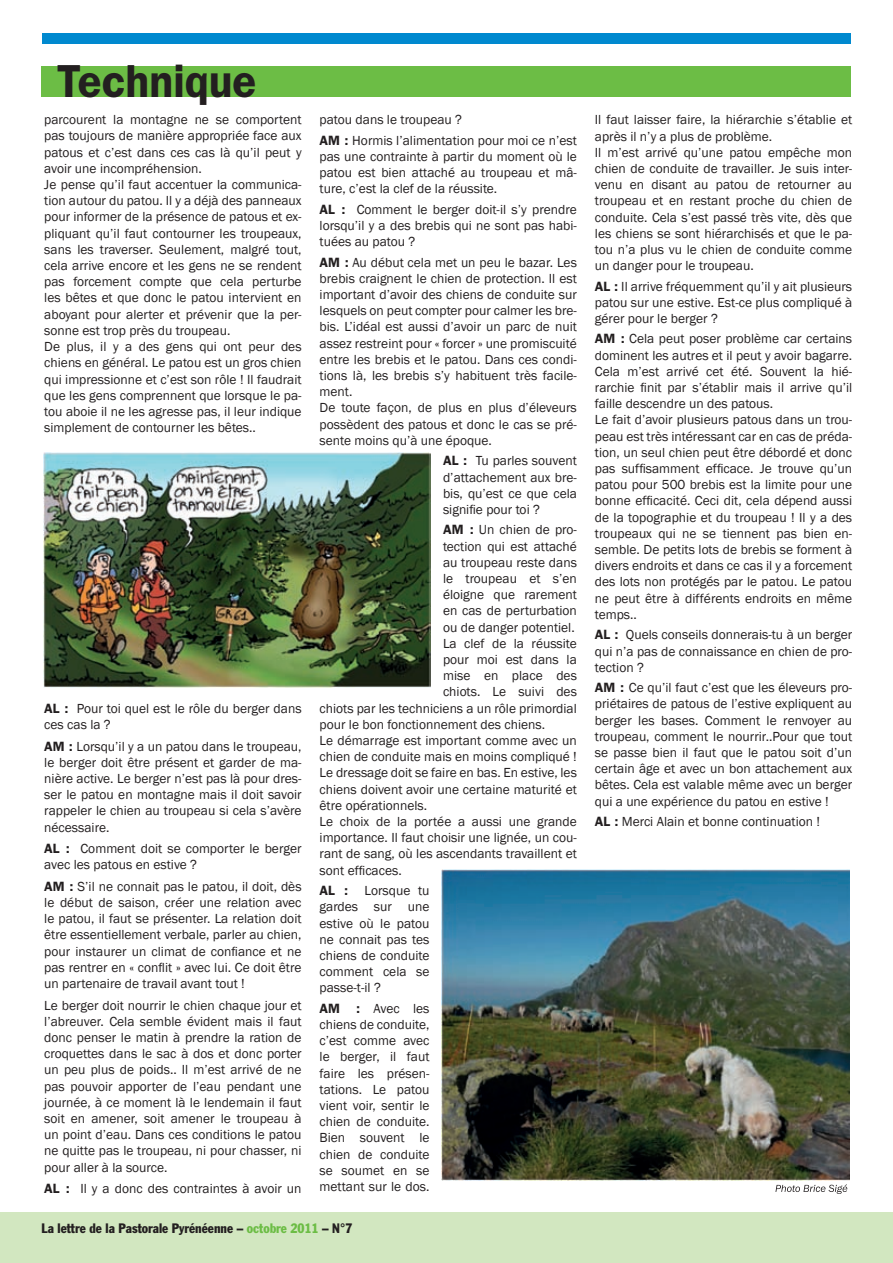
<style>
.page{position:relative;width:893px;height:1263px;background:#fff}
.page>*{position:absolute;margin:0;border:0;box-sizing:border-box;transform-origin:0 0}
.t1{font:600 46.5px "Franklin Gothic";color:#231f20;scale:.95 1}
.t2{font:13.5px/16.2px "Franklin Gothic";color:#231f20;text-align:justify}
.t3{font:condensed 13.5px "Franklin Gothic";color:#231f20}
.s1{font-weight:600}
.s2{color:#6cbd45}
</style>
<div class="page">
<div style="left:42px;top:33px;width:808px;height:10px;background:#0089cf"></div>
<div style="left:0;top:1212px;width:893px;height:51px;background:#d2e7c0"></div>
<div style="left:42px;top:66px;width:808px;height:31px;background:#6cbd45"></div>
<img style="left:44px;top:452px;width:387px;height:235px">
<img style="left:441px;top:869px;width:408px;height:311px">
<svg style="left:775px;top:1184px;width:72px;height:10px"></svg>
<h1 class="t1" style="left:57px;top:53px;width:211px">Technique</h1>
<p class="t2" style="left:44px;top:112px;width:259px;text-align:left">parcourent la montagne ne se comportent pas toujours de manière appropriée face aux patous et c’est dans ces cas là qu’il peut y avoir une incompréhension.<br>Je pense qu’il faut accentuer la communica&shy;tion autour du patou. Il y a déjà des panneaux pour informer de la présence de patous et ex&shy;pliquant qu’il faut contourner les troupeaux, sans les traverser. Seulement, malgré tout, cela arrive encore et les gens ne se rendent pas forcement compte que cela perturbe les bêtes et que donc le patou intervient en aboyant pour alerter et prévenir que la per&shy;sonne est trop près du troupeau.<br>De plus, il y a des gens qui ont peur des chiens en général. Le patou est un gros chien qui impressionne et c’est son rôle ! Il faudrait que les gens comprennent que lorsque le pa&shy;tou aboie il ne les agresse pas, il leur indique simplement de contourner les bêtes..</p>
<p class="t2" style="left:44px;top:701px;width:259px"><span class="s1">AL :</span> Pour toi quel est le rôle du berger dans ces cas la ?</p>
<p class="t2" style="left:44px;top:738px;width:259px"><span class="s1">AM :</span> Lorsqu’il y a un patou dans le troupeau, le berger doit être présent et garder de ma&shy;nière active. Le berger n’est pas là pour dres&shy;ser le patou en montagne mais il doit savoir rappeler le chien au troupeau si cela s’avère nécessaire.</p>
<p class="t2" style="left:44px;top:841px;width:259px"><span class="s1">AL :</span> Comment doit se comporter le berger avec les patous en estive ?</p>
<p class="t2" style="left:44px;top:878px;width:259px"><span class="s1">AM :</span> S’il ne connait pas le patou, il doit, dès le début de saison, créer une relation avec le patou, il faut se présenter. La relation doit être essentiellement verbale, parler au chien, pour instaurer un climat de confiance et ne pas rentrer en « conflit » avec lui. Ce doit être un partenaire de travail avant tout !</p>
<p class="t2" style="left:44px;top:997px;width:259px">Le berger doit nourrir le chien chaque jour et l’abreuver. Cela semble évident mais il faut donc penser le matin à prendre la ration de croquettes dans le sac à dos et donc porter un peu plus de poids.. Il m’est arrivé de ne pas pouvoir apporter de l’eau pendant une journée, à ce moment là le lendemain il faut soit en amener, soit amener le troupeau à un point d’eau. Dans ces conditions le patou ne quitte pas le troupeau, ni pour chasser, ni pour aller à la source.</p>
<p class="t2" style="left:44px;top:1181px;width:259px"><span class="s1">AL :</span> Il y a donc des contraintes à avoir un</p>
<p class="t2" style="left:320px;top:110px;width:259px;line-height:20.4px">patou dans le troupeau ?<br><span class="s1">AM :</span> Hormis l’alimentation pour moi ce n’est</p>
<p class="t2" style="left:320px;top:149px;width:259px">pas une contrainte à partir du moment où le patou est bien attaché au troupeau et mâ&shy;ture, c’est la clef de la réussite.</p>
<p class="t2" style="left:320px;top:201px;width:259px"><span class="s1">AL :</span> Comment le berger doit-il s’y prendre lorsqu’il y a des brebis qui ne sont pas habi&shy;tuées au patou ?</p>
<p class="t2" style="left:320px;top:254px;width:259px;text-align:left"><span class="s1">AM :</span> Au début cela met un peu le bazar. Les brebis craignent le chien de protection. Il est important d’avoir des chiens de conduite sur lesquels on peut compter pour calmer les bre&shy;bis. L’idéal est aussi d’avoir un parc de nuit assez restreint pour « forcer » une promiscuité entre les brebis et le patou. Dans ces condi&shy;tions là, les brebis s’y habituent très facile&shy;ment.<br>De toute façon, de plus en plus d’éleveurs possèdent des patous et donc le cas se pré&shy;sente moins qu’à une époque.</p>
<p class="t2" style="left:443px;top:453px;width:135px"><span class="s1">AL :</span> Tu parles souvent d’attachement aux bre&shy;bis, qu’est ce que cela signifie pour toi ?</p>
<p class="t2" style="left:443px;top:522px;width:135px"><span class="s1">AM :</span> Un chien de pro-</p>
<p class="t2" style="left:443px;top:538px;width:135px">tection qui est attaché</p>
<p class="t2" style="left:443px;top:554px;width:135px">au troupeau reste dans</p>
<p class="t2" style="left:443px;top:571px;width:135px">le troupeau et s’en</p>
<p class="t2" style="left:443px;top:587px;width:135px">éloigne que rarement</p>
<p class="t2" style="left:443px;top:603px;width:135px">en cas de perturbation</p>
<p class="t2" style="left:443px;top:619px;width:133px">ou de danger potentiel.</p>
<p class="t2" style="left:443px;top:635px;width:135px">La clef de la réussite</p>
<p class="t2" style="left:443px;top:652px;width:135px">pour moi est dans la</p>
<p class="t2" style="left:443px;top:668px;width:135px">mise en place des</p>
<p class="t2" style="left:443px;top:684px;width:135px">chiots. Le suivi des</p>
<p class="t2" style="left:320px;top:700px;width:259px">chiots par les techniciens a un rôle primordial</p>
<p class="t2" style="left:320px;top:716px;width:227px">pour le bon fonctionnement des chiens.</p>
<p class="t2" style="left:320px;top:733px;width:259px">Le démarrage est important comme avec un</p>
<p class="t2" style="left:320px;top:749px;width:259px">chien de conduite mais en moins compliqué !</p>
<p class="t2" style="left:320px;top:765px;width:259px">Le dressage doit se faire en bas. En estive, les</p>
<p class="t2" style="left:320px;top:781px;width:259px">chiens doivent avoir une certaine maturité et</p>
<p class="t2" style="left:320px;top:797px;width:109px">être opérationnels.</p>
<p class="t2" style="left:320px;top:814px;width:259px">Le choix de la portée a aussi une grande</p>
<p class="t2" style="left:320px;top:830px;width:259px">importance. Il faut choisir une lignée, un cou-</p>
<p class="t2" style="left:320px;top:846px;width:259px">rant de sang, où les ascendants travaillent et</p>
<p class="t2" style="left:320px;top:862px;width:84px">sont efficaces.</p>
<p class="t2" style="left:320px;top:883px;width:111px"><span class="s1">AL :</span> Lorsque tu gardes sur une estive où le patou ne connait pas tes chiens de conduite comment cela se passe-t-il ?</p>
<p class="t2" style="left:320px;top:1000px;width:111px"><span class="s1">AM :</span> Avec les chiens de conduite, c’est comme avec le berger, il faut faire les présen&shy;tations. Le patou vient voir, sentir le chien de conduite.<br>Bien souvent le chien de conduite se soumet en se mettant sur le dos.</p>
<p class="t3" style="left:41px;top:1219px;width:312px">La lettre de la Pastorale Pyrénéenne – <span class="s2">octobre 2011</span> – N°7</p>
<p class="t2" style="left:595px;top:112px;width:259px;text-align:left">Il faut laisser faire, la hiérarchie s’établie et après il n’y a plus de problème.<br>Il m’est arrivé qu’une patou empêche mon chien de conduite de travailler. Je suis inter&shy;venu en disant au patou de retourner au troupeau et en restant proche du chien de conduite. Cela s’est passé très vite, dès que les chiens se sont hiérarchisés et que le pa&shy;tou n’a plus vu le chien de conduite comme un danger pour le troupeau.</p>
<p class="t2" style="left:595px;top:278px;width:259px"><span class="s1">AL :</span> Il arrive fréquemment qu’il y ait plusieurs patou sur une estive. Est-ce plus compliqué à gérer pour le berger ?</p>
<p class="t2" style="left:595px;top:331px;width:259px;text-align:left"><span class="s1">AM :</span> Cela peut poser problème car certains dominent les autres et il peut y avoir bagarre.<br>Cela m’est arrivé cet été. Souvent la hié&shy;rarchie finit par s’établir mais il arrive qu’il faille descendre un des patous.<br>Le fait d’avoir plusieurs patous dans un trou&shy;peau est très intéressant car en cas de préda&shy;tion, un seul chien peut être débordé et donc pas suffisamment efficace. Je trouve qu’un patou pour 500 brebis est la limite pour une bonne efficacité. Ceci dit, cela dépend aussi de la topographie et du troupeau ! Il y a des troupeaux qui ne se tiennent pas bien en&shy;semble. De petits lots de brebis se forment à divers endroits et dans ce cas il y a forcement des lots non protégés par le patou. Le patou ne peut être à différents endroits en même temps..</p>
<p class="t2" style="left:595px;top:627px;width:259px"><span class="s1">AL :</span> Quels conseils donnerais-tu à un berger qui n’a pas de connaissance en chien de pro&shy;tection ?</p>
<p class="t2" style="left:595px;top:680px;width:259px"><span class="s1">AM :</span> Ce qu’il faut c’est que les éleveurs pro&shy;priétaires de patous de l’estive expliquent au berger les bases. Comment le renvoyer au troupeau, comment le nourrir..Pour que tout se passe bien il faut que le patou soit d’un certain âge et avec un bon attachement aux bêtes. Cela est valable même avec un berger qui a une expérience du patou en estive !</p>
<p class="t2" style="left:595px;top:814px;width:227px"><span class="s1">AL :</span> Merci Alain et bonne continuation !</p>
</div>
